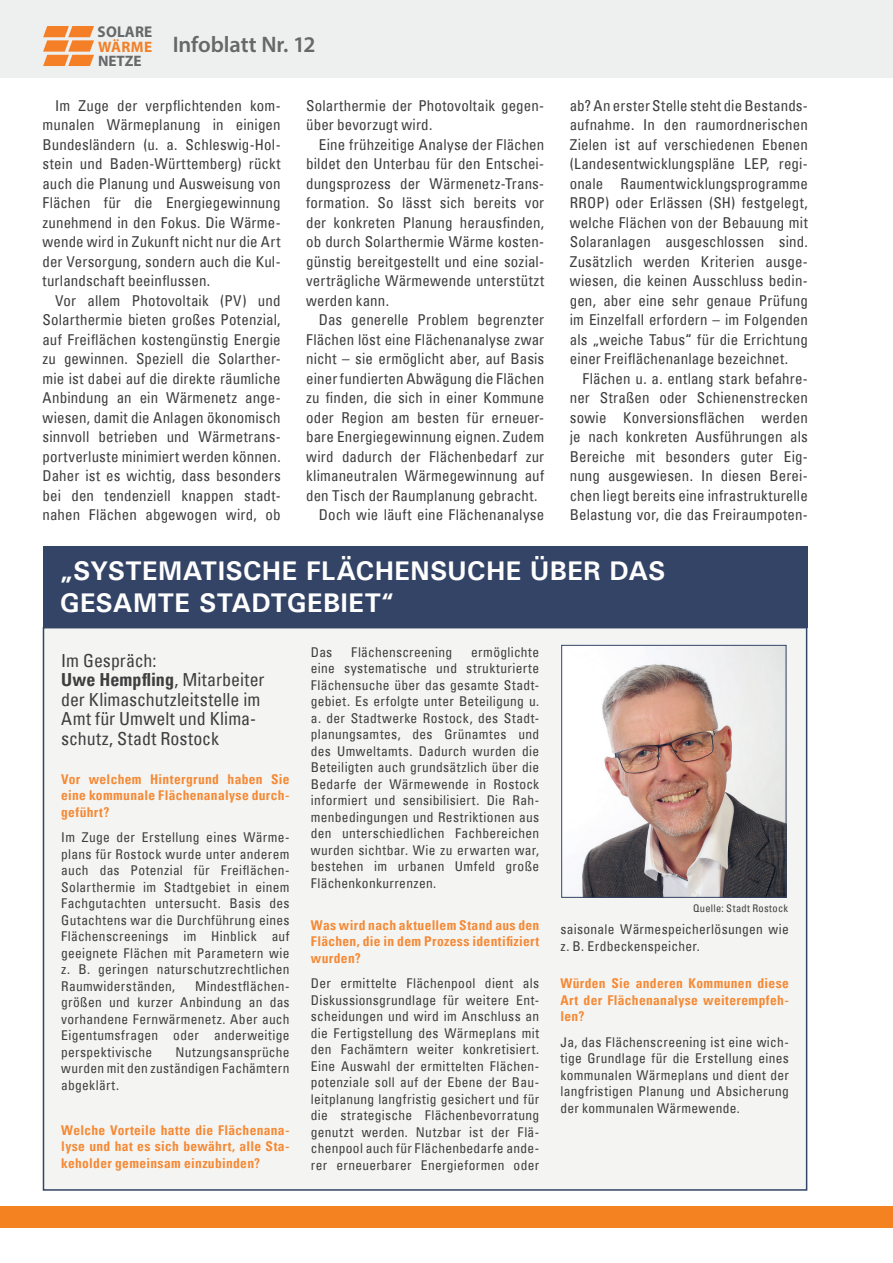
<style>
.page{position:relative;width:893px;height:1263px;background:#fff}
.page>*{position:absolute;margin:0;border:0;box-sizing:border-box;transform-origin:0 0}
.t1{font:700 27px/32.4px "Univers";letter-spacing:.005em;color:#fff}
.t2{font:22.5px "Myriad Variable Concept";letter-spacing:-.005em;color:#656968}
.t3{font:condensed 18px/19.5px "Univers";color:#3e3e3f}
.t4{font:condensed 15px/19.5px "Univers";letter-spacing:.005em;color:#3e3e3f;text-align:justify}
.t5{font:condensed 13.5px/16.5px "Univers";letter-spacing:.02em;color:#3e3e3f;text-align:justify}
.t6{font:700 condensed 13.5px/16.5px "Univers";letter-spacing:.025em;color:#f58a37;text-align:justify}
.t7{font:condensed 10.5px "Univers";letter-spacing:.025em;color:#3e3e3f}
.s1{font-weight:700}
</style>
<div class="page">
<div style="left:0;top:1206px;width:893px;height:21px;background:#f58220"></div>
<div style="left:0;top:0;width:893px;height:77px;background:#eeefef"></div>
<div style="left:43px;top:628px;width:764px;height:562px;background:#f4f5f3"></div>
<div style="left:43px;top:546px;width:764px;height:81px;background:#344466"></div>
<img style="left:563px;top:647px;width:221px;height:249px">
<div style="left:561px;top:645px;width:225px;height:253px;border:1px solid #344466"></div>
<svg style="left:43px;top:26px;width:51px;height:40px"></svg>
<h2 class="t2" style="left:173px;top:32px;width:144px">Infoblatt Nr. 12</h2>
<p class="t4" style="left:43px;top:95px;width:240px;text-indent:13px">Im Zuge der verpflichtenden kom&shy;munalen Wärmeplanung in einigen Bundesländern (u. a. Schleswig-Hol&shy;stein und Baden-Württemberg) rückt auch die Planung und Ausweisung von Flächen für die Energiegewinnung zunehmend in den Fokus. Die Wärme&shy;wende wird in Zukunft nicht nur die Art der Versorgung, sondern auch die Kul&shy;turlandschaft beeinflussen.</p>
<p class="t4" style="left:43px;top:290px;width:240px;text-indent:13px">Vor allem Photovoltaik (PV) und Solarthermie bieten großes Potenzial, auf Freiflächen kostengünstig Energie zu gewinnen. Speziell die Solarther&shy;mie ist dabei auf die direkte räumliche Anbindung an ein Wärmenetz ange&shy;wiesen, damit die Anlagen ökonomisch sinnvoll betrieben und Wärmetrans&shy;portverluste minimiert werden können.<br>Daher ist es wichtig, dass besonders bei den tendenziell knappen stadt&shy;nahen Flächen abgewogen wird, ob</p>
<p class="t4" style="left:306px;top:95px;width:240px">Solarthermie der Photovoltaik gegen&shy;über bevorzugt wird.</p>
<p class="t4" style="left:306px;top:134px;width:240px;text-indent:13px">Eine frühzeitige Analyse der Flächen bildet den Unterbau für den Entschei&shy;dungsprozess der Wärmenetz-Trans&shy;formation. So lässt sich bereits vor der konkreten Planung herausfinden, ob durch Solarthermie Wärme kosten&shy;günstig bereitgestellt und eine sozial&shy;verträgliche Wärmewende unterstützt werden kann.</p>
<p class="t4" style="left:319px;top:310px;width:227px">Das generelle Problem begrenzter</p>
<p class="t4" style="left:306px;top:329px;width:240px">Flächen löst eine Flächenanalyse zwar</p>
<p class="t4" style="left:306px;top:349px;width:240px">nicht – sie ermöglicht aber, auf Basis</p>
<p class="t4" style="left:306px;top:368px;width:240px">einer fundierten Abwägung die Flächen</p>
<p class="t4" style="left:306px;top:388px;width:240px">zu finden, die sich in einer Kommune</p>
<p class="t4" style="left:306px;top:407px;width:240px">oder Region am besten für erneuer-</p>
<p class="t4" style="left:306px;top:427px;width:240px">bare Energiegewinnung eignen. Zudem</p>
<p class="t4" style="left:306px;top:446px;width:240px">wird dadurch der Flächenbedarf zur</p>
<p class="t4" style="left:306px;top:466px;width:240px">klimaneutralen Wärmegewinnung auf</p>
<p class="t4" style="left:306px;top:485px;width:233px">den Tisch der Raumplanung gebracht.</p>
<p class="t4" style="left:319px;top:505px;width:227px">Doch wie läuft eine Flächenanalyse</p>
<p class="t4" style="left:570px;top:95px;width:240px">ab? An erster Stelle steht die Bestands&shy;aufnahme. In den raumordnerischen Zielen ist auf verschiedenen Ebenen (Landesentwicklungspläne LEP, regi&shy;onale Raumentwicklungsprogramme RROP) oder Erlässen (SH) festgelegt, welche Flächen von der Bebauung mit Solaranlagen ausgeschlossen sind.<br>Zusätzlich werden Kriterien ausge&shy;wiesen, die keinen Ausschluss bedin&shy;gen, aber eine sehr genaue Prüfung im Einzelfall erfordern – im Folgenden als „weiche Tabus“ für die Errichtung einer Freiflächenanlage bezeichnet.</p>
<p class="t4" style="left:570px;top:368px;width:240px;text-indent:13px">Flächen u. a. entlang stark befahre&shy;ner Straßen oder Schienenstrecken sowie Konversionsflächen werden je nach konkreten Ausführungen als Bereiche mit besonders guter Eig&shy;nung ausgewiesen. In diesen Berei&shy;chen liegt bereits eine infrastrukturelle Belastung vor, die das Freiraumpoten-</p>
<h1 class="t1" style="left:60px;top:554px;width:607px">„SYSTEMATISCHE FLÄCHENSUCHE ÜBER DAS<br>GESAMTE STADTGEBIET“</h1>
<p class="t3" style="left:61px;top:650px;width:205px">Im Gespräch:<br><span class="s1">Uwe Hempfling</span>, Mitarbeiter der Klimaschutzleitstelle im<br>Amt für Umwelt und Klima&shy;schutz, Stadt Rostock</p>
<p class="t6" style="left:61px;top:771px;width:230px">Vor welchem Hintergrund haben Sie eine kommunale Flächenanalyse durch&shy;geführt?</p>
<p class="t5" style="left:61px;top:829px;width:230px">Im Zuge der Erstellung eines Wärme&shy;plans für Rostock wurde unter anderem auch das Potenzial für Freiflächen-Solarthermie im Stadtgebiet in einem Fachgutachten untersucht. Basis des Gutachtens war die Durchführung eines Flächenscreenings im Hinblick auf geeignete Flächen mit Parametern wie z. B. geringen naturschutzrechtlichen Raumwiderständen,</p>
<p class="t5" style="left:61px;top:977px;width:230px;text-indent:134px">Mindestflächen&shy;größen und kurzer Anbindung an das vorhandene Fernwärmenetz. Aber auch Eigentumsfragen oder anderweitige perspektivische</p>
<p class="t5" style="left:61px;top:1043px;width:230px;text-indent:114px">Nutzungsansprüche wurden mit den zuständigen Fachämtern abgeklärt.</p>
<p class="t6" style="left:61px;top:1121px;width:230px">Welche Vorteile hatte die Flächenana&shy;lyse und hat es sich bewährt, alle Sta&shy;keholder gemeinsam einzubinden?</p>
<p class="t5" style="left:311px;top:643px;width:230px;text-indent:160px">ermöglichte eine systematische und strukturierte Flächensuche über das gesamte Stadt&shy;gebiet. Es erfolgte unter Beteiligung u. a. der Stadtwerke Rostock, des Stadt&shy;planungsamtes, des Grünamtes und des Umweltamts. Dadurch wurden die Beteiligten auch grundsätzlich über die Bedarfe der Wärmewende in Rostock informiert und sensibilisiert. Die Rah&shy;menbedingungen und Restriktionen aus den unterschiedlichen Fachbereichen wurden sichtbar. Wie zu erwarten war, bestehen im urbanen Umfeld große Flächenkonkurrenzen.</p>
<p class="t6" style="left:311px;top:917px;width:230px">Was wird nach aktuellem Stand aus den Flächen, die in dem Prozess identifiziert wurden?</p>
<p class="t5" style="left:311px;top:975px;width:230px">Der ermittelte Flächenpool dient als Diskussionsgrundlage für weitere Ent&shy;scheidungen und wird im Anschluss an die Fertigstellung des Wärmeplans mit den Fachämtern weiter konkretisiert.<br>Eine Auswahl der ermittelten Flächen&shy;potenziale soll auf der Ebene der Bau&shy;leitplanung langfristig gesichert und für die strategische Flächenbevorratung genutzt werden. Nutzbar ist der Flä&shy;chenpool auch für Flächenbedarfe ande&shy;rer erneuerbarer Energieformen oder</p>
<p class="t5" style="left:311px;top:643px;width:23px">Das</p>
<p class="t5" style="left:351px;top:643px;width:102px">Flächenscreening</p>
<p class="t7" style="left:693px;top:901px;width:97px">Quelle: Stadt Rostock</p>
<p class="t5" style="left:560px;top:921px;width:230px">saisonale Wärmespeicherlösungen wie z. B. Erdbeckenspeicher.</p>
<p class="t6" style="left:560px;top:975px;width:230px">Würden Sie anderen Kommunen diese Art der Flächenanalyse weiterempfeh&shy;len?</p>
<p class="t5" style="left:560px;top:1033px;width:230px">Ja, das Flächenscreening ist eine wich&shy;tige Grundlage für die Erstellung eines kommunalen Wärmeplans und dient der langfristigen Planung und Absicherung der kommunalen Wärmewende.</p>
</div>
